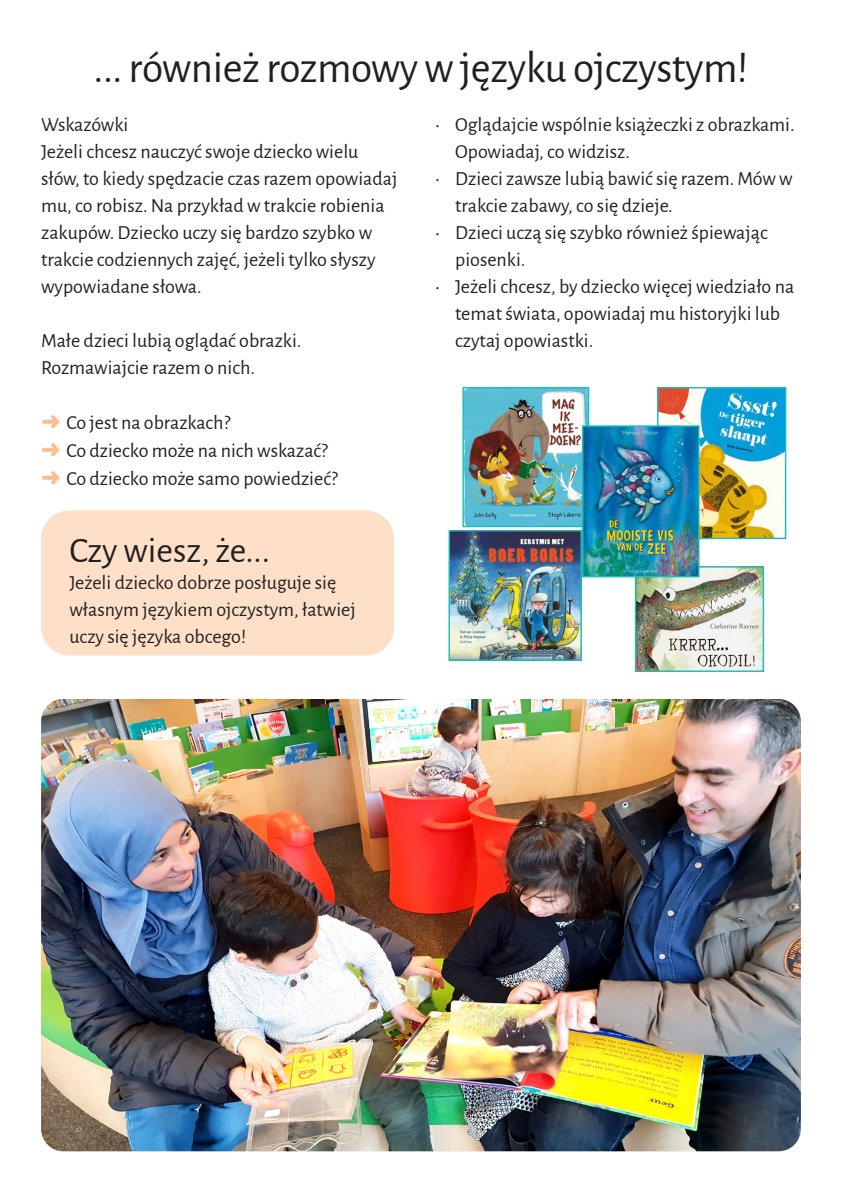
<style>
.page{position:relative;width:842px;height:1191px;background:#fff}
.page>*{position:absolute;margin:0;border:0;box-sizing:border-box;transform-origin:0 0}
.t1{font:44px "Alegreya Sans";letter-spacing:-.01em;color:#231f20}
.t2{font:36px "Alegreya Sans";color:#231f20}
.t3{font:20px/27px "Alegreya Sans";color:#231f20}
.s1{color:#fbbe8e}
</style>
<div class="page">
<img style="left:41px;top:699px;width:760px;height:452px">
<div style="left:41px;top:510px;width:353px;height:145px;background:#fde0c7;border-radius:28px"></div>
<img style="left:450px;top:532px;width:130px;height:127px">
<div style="left:448px;top:530px;width:134px;height:131px;border:1px solid #1dbcb8"></div>
<img style="left:464px;top:389px;width:123px;height:136px">
<div style="left:462px;top:387px;width:127px;height:140px;border:1px solid #1dbcb8"></div>
<img style="left:659px;top:389px;width:125px;height:148px">
<div style="left:657px;top:387px;width:129px;height:152px;border:1px solid #1dbcb8"></div>
<img style="left:637px;top:568px;width:125px;height:102px">
<div style="left:635px;top:566px;width:129px;height:106px;border:1px solid #1dbcb8"></div>
<img style="left:584px;top:427px;width:113px;height:148px">
<div style="left:582px;top:425px;width:117px;height:152px;border:1px solid #1dbcb8"></div>
<p class="t1" style="left:94px;top:37px;width:656px">... również rozmowy w języku ojczystym!</p>
<p class="t3" style="left:41px;top:110px;width:89px">Wskazówki</p>
<p class="t3" style="left:41px;top:137px;width:358px">Jeżeli chcesz nauczyć swoje dziecko wielu słów, to kiedy spędzacie czas razem opowiadaj mu, co robisz. Na przykład w trakcie robienia zakupów. Dziecko uczy się bardzo szybko w trakcie codziennych zajęć, jeżeli tylko słyszy wypowiadane słowa.</p>
<p class="t3" style="left:41px;top:326px;width:262px">Małe dzieci lubią oglądać obrazki.</p>
<p class="t3" style="left:41px;top:353px;width:215px">Rozmawiajcie razem o nich.</p>
<p class="t3" style="left:41px;top:408px;width:191px"><span class="s1">➜</span> Co jest na obrazkach?</p>
<p class="t3" style="left:41px;top:436px;width:288px"><span class="s1">➜</span> Co dziecko może na nich wskazać?</p>
<p class="t3" style="left:41px;top:464px;width:298px"><span class="s1">➜</span> Co dziecko może samo powiedzieć?</p>
<p class="t3" style="left:455px;top:110px;width:341px;text-indent:-20px">• Oglądajcie wspólnie książeczki z obrazkami.<br>Opowiadaj, co widzisz.</p>
<p class="t3" style="left:455px;top:164px;width:339px;text-indent:-20px">• Dzieci zawsze lubią bawić się razem. Mów w trakcie zabawy, co się dzieje.</p>
<p class="t3" style="left:455px;top:218px;width:314px;text-indent:-20px">• Dzieci uczą się szybko również śpiewając piosenki.</p>
<p class="t3" style="left:455px;top:272px;width:341px;text-indent:-20px">• Jeżeli chcesz, by dziecko więcej wiedziało na temat świata, opowiadaj mu historyjki lub czytaj opowiastki.</p>
<p class="t2" style="left:69px;top:525px;width:202px">Czy wiesz, że...</p>
<p class="t3" style="left:69px;top:568px;width:288px">Jeżeli dziecko dobrze posługuje się własnym językiem ojczystym, łatwiej uczy się języka obcego!</p>
</div>
